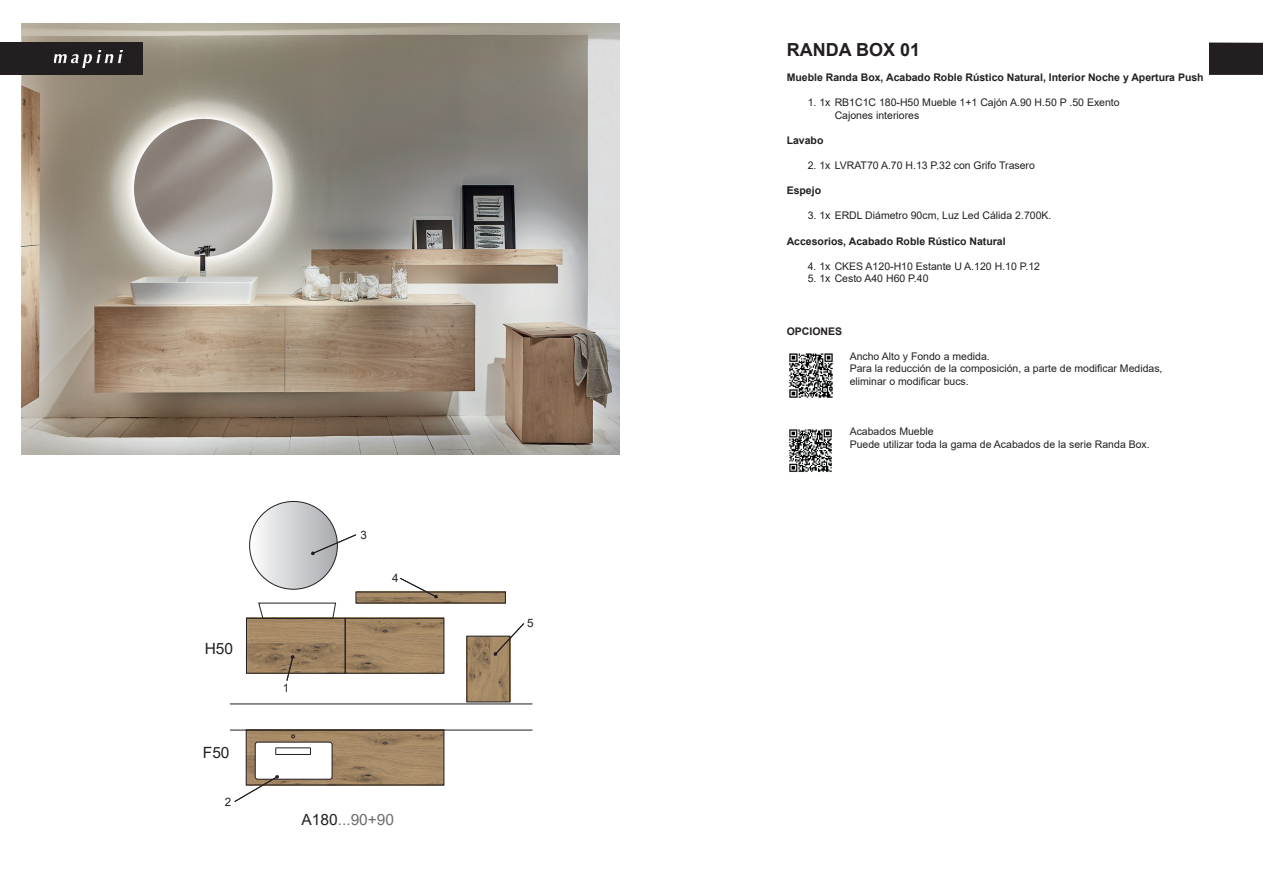
<style>
.page{position:relative;width:1263px;height:893px;background:#fff}
.page>*{position:absolute;margin:0;border:0;box-sizing:border-box;transform-origin:0 0}
.t1{font:700 18px "Arial";color:#231f20}
.t2{font:15.45px "Arial";color:#6c6d70}
.t3{font:15.45px "Arial";color:#231f20}
.t4{font:11.55px "Arial";color:#231f20}
.t5{font:10.5px/12.6px "Arial";color:#231f20}
.t6{font:700 10.5px "Arial";color:#231f20}
.s1{color:#231f20}
</style>
<div class="page">
<img style="left:21px;top:24px;width:599px;height:431px">
<div style="left:0;top:43px;width:142px;height:32px;background:#231f20"></div>
<img style="left:54px;top:50px;width:68px;height:17px">
<div style="left:1209px;top:43px;width:54px;height:32px;background:#231f20"></div>
<img style="left:246px;top:617px;width:198px;height:55px">
<img style="left:246px;top:729px;width:198px;height:54px">
<div style="left:246px;top:618px;width:100px;height:56px;border:1px solid #231f20"></div>
<div style="left:345px;top:618px;width:99px;height:56px;border:1px solid #231f20"></div>
<div style="left:246px;top:730px;width:198px;height:55px;border:1px solid #231f20"></div>
<img style="left:357px;top:593px;width:147px;height:8px">
<div style="left:355px;top:591px;width:151px;height:12px;border:1px solid #231f20"></div>
<img style="left:468px;top:638px;width:40px;height:62px">
<div style="left:466px;top:636px;width:44px;height:66px;border:1px solid #231f20"></div>
<svg style="left:250px;top:501px;width:87px;height:88px;background:#d1d1d3"></svg>
<hr style="left:230px;top:703px;width:302px;height:1px;background:#231f20">
<hr style="left:230px;top:730px;width:302px;height:1px;background:#231f20">
<svg style="left:286px;top:655px;width:9px;height:26px"></svg>
<svg style="left:311px;top:534px;width:46px;height:21px"></svg>
<svg style="left:493px;top:623px;width:31px;height:33px"></svg>
<svg style="left:400px;top:578px;width:38px;height:21px"></svg>
<svg style="left:291px;top:734px;width:4px;height:4px"></svg>
<svg style="left:257px;top:602px;width:80px;height:17px"></svg>
<div style="left:255px;top:742px;width:77px;height:37px;background:#fff;border-radius:2px"></div>
<div style="left:255px;top:742px;width:77px;height:38px;border:1px solid #231f20;border-radius:2px"></div>
<div style="left:275px;top:747px;width:36px;height:8px;border:1px solid #231f20"></div>
<svg style="left:234px;top:775px;width:45px;height:27px"></svg>
<img style="left:789px;top:353px;width:44px;height:45px">
<img style="left:789px;top:429px;width:43px;height:43px">
<h2 class="t3" style="left:205px;top:638px;width:30px">H50</h2>
<h2 class="t3" style="left:203px;top:742px;width:28px">F50</h2>
<p class="t4" style="left:225px;top:793px;width:8px">2</p>
<p class="t4" style="left:283px;top:680px;width:8px">1</p>
<p class="t4" style="left:361px;top:526px;width:8px">3</p>
<p class="t4" style="left:392px;top:570px;width:8px">4</p>
<h2 class="t2" style="left:302px;top:809px;width:94px"><span class="s1">A180</span>...90+90</h2>
<p class="t4" style="left:527px;top:615px;width:8px">5</p>
<h1 class="t1" style="left:787px;top:37px;width:135px">RANDA BOX 01</h1>
<p class="t6" style="left:787px;top:70px;width:418px">Mueble Randa Box, Acabado Roble Rústico Natural, Interior Noche y Apertura Push</p>
<p class="t5" style="left:835px;top:96px;width:286px;text-indent:-27px">1. 1x RB1C1C 180-H50 Mueble 1+1 Cajón A.90 H.50 P .50 Exento<br>Cajones interiores</p>
<p class="t6" style="left:787px;top:133px;width:38px">Lavabo</p>
<p class="t5" style="left:808px;top:159px;width:229px">2. 1x LVRAT70 A.70 H.13 P.32 con Grifo Trasero</p>
<p class="t6" style="left:787px;top:183px;width:36px">Espejo</p>
<p class="t5" style="left:808px;top:209px;width:245px">3. 1x ERDL Diámetro 90cm, Luz Led Cálida 2.700K.</p>
<p class="t6" style="left:787px;top:234px;width:221px">Accesorios, Acabado Roble Rústico Natural</p>
<p class="t5" style="left:808px;top:260px;width:234px">4. 1x CKES A120-H10 Estante U A.120 H.10 P.12</p>
<p class="t5" style="left:808px;top:272px;width:122px">5. 1x Cesto A40 H60 P.40</p>
<p class="t6" style="left:787px;top:324px;width:57px">OPCIONES</p>
<p class="t5" style="left:850px;top:350px;width:314px">Ancho Alto y Fondo a medida.<br>Para la reducción de la composición, a parte de modificar Medidas, eliminar o modificar bucs.</p>
<p class="t5" style="left:850px;top:425px;width:302px">Acabados Mueble<br>Puede utilizar toda la gama de Acabados de la serie Randa Box.</p>
</div>
